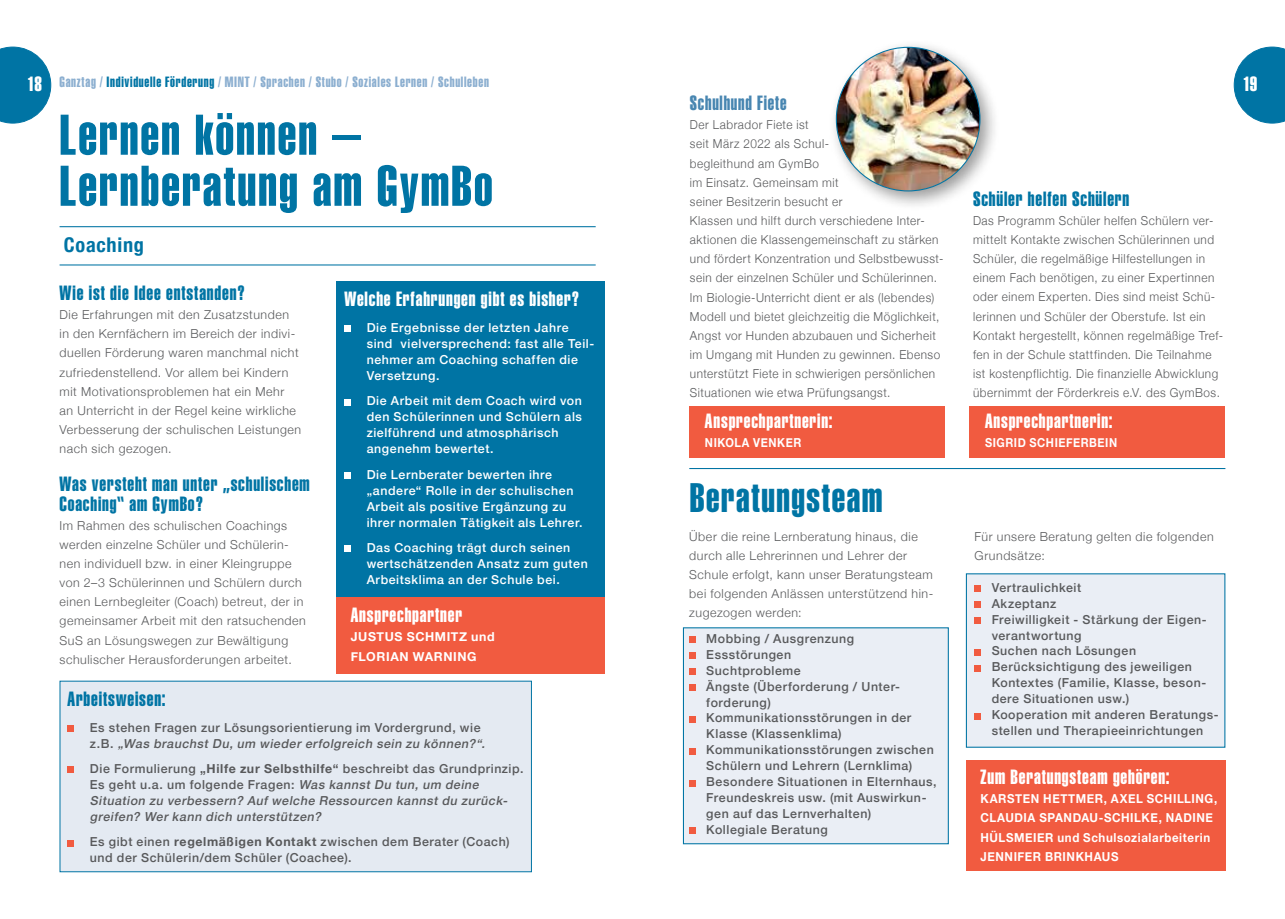
<style>
.page{position:relative;width:1285px;height:919px;background:#fff}
.page>*{position:absolute;margin:0;border:0;box-sizing:border-box;transform-origin:0 0}
.t1{font:56.25px/51px "Helvetica Extra Compressed";letter-spacing:.035em;color:#0074a4}
.t2{font:40.5px "Helvetica Extra Compressed";letter-spacing:.04em;color:#0074a4}
.t3{font:20.25px "Helvetica Extra Compressed";letter-spacing:.04em;color:#fff}
.t4{font:20.25px/19.2px "Helvetica Extra Compressed";letter-spacing:.04em;color:#0074a4}
.t5{font:20.25px "Helvetica Extra Compressed";letter-spacing:.04em;color:#4886b1;scale:.96 1}
.t6{font:700 condensed 20.25px "Helvetica Neue";letter-spacing:.035em;color:#0074a4}
.t7{font:14.7px "Helvetica Extra Compressed";letter-spacing:.05em;color:#8cafd0}
.t8{font:300 12.3px/19.2px "Helvetica Neue";letter-spacing:.045em;color:#58595b;scale:.95 1}
.t9{font:300 12.3px/19.2px "Helvetica Neue";letter-spacing:.045em;color:#58595b}
.t10{font:500 12.3px/15.9px "Helvetica Neue";letter-spacing:.045em;color:#58595b}
.t11{font:500 12.3px/15.9px "Helvetica Neue";letter-spacing:.045em;color:#fff}
.t12{font:italic 500 12.3px/15.9px "Helvetica Neue";color:#58595b}
.t13{font:700 12.3px/19.2px "Helvetica Neue";letter-spacing:.05em;color:#fff;scale:.93 1}
.t14{font:700 12.3px/19.2px "Helvetica Neue";letter-spacing:.05em;color:#fff}
.t15{font:700 12.3px "Helvetica Neue";letter-spacing:.05em;color:#fff;scale:.89 1}
.s1{color:#0074a4}
.s2{font-style:italic}
.s3{font-style:normal}
.s4{font-weight:700;font-style:normal}
.s5{font-weight:700}
</style>
<div class="page">
<svg style="left:1233px;top:47px;width:51px;height:76px"></svg>
<svg style="left:0;top:47px;width:51px;height:76px;background:#2789b1"></svg>
<div style="left:336px;top:281px;width:268px;height:316px;background:#0074a4"></div>
<div style="left:60px;top:680px;width:471px;height:192px;background:#e4eaf2"></div>
<div style="left:336px;top:597px;width:268px;height:76px;background:#f15b40"></div>
<svg style="left:68px;top:725px;width:6px;height:6px"></svg>
<div style="left:68px;top:766px;width:6px;height:7px;background:#f15b40"></div>
<svg style="left:68px;top:840px;width:6px;height:6px"></svg>
<div style="left:344px;top:325px;width:7px;height:7px;background:#fff"></div>
<div style="left:344px;top:399px;width:7px;height:6px;background:#fff"></div>
<div style="left:344px;top:472px;width:7px;height:6px;background:#fff"></div>
<div style="left:344px;top:545px;width:7px;height:7px;background:#fff"></div>
<hr style="left:60px;top:226px;width:535px;height:1px;background:#0074a4">
<hr style="left:60px;top:264px;width:535px;height:1px;background:#0074a4">
<div style="left:965px;top:573px;width:260px;height:174px;background:#eaeef5"></div>
<div style="left:682px;top:627px;width:266px;height:217px;background:#eaeef5;border:1px solid #0074a4"></div>
<svg style="left:689px;top:636px;width:6px;height:6px"></svg>
<svg style="left:689px;top:652px;width:6px;height:6px"></svg>
<svg style="left:689px;top:668px;width:6px;height:6px"></svg>
<svg style="left:689px;top:684px;width:6px;height:6px"></svg>
<svg style="left:689px;top:716px;width:6px;height:6px"></svg>
<svg style="left:689px;top:748px;width:6px;height:6px"></svg>
<div style="left:689px;top:779px;width:6px;height:7px;background:#f15b40"></div>
<div style="left:689px;top:827px;width:6px;height:7px;background:#f15b40"></div>
<svg style="left:974px;top:585px;width:6px;height:6px"></svg>
<svg style="left:974px;top:601px;width:6px;height:6px"></svg>
<svg style="left:974px;top:617px;width:6px;height:6px"></svg>
<svg style="left:974px;top:649px;width:6px;height:6px"></svg>
<svg style="left:974px;top:665px;width:6px;height:6px"></svg>
<div style="left:974px;top:712px;width:6px;height:7px;background:#f15b40"></div>
<div style="left:965px;top:760px;width:260px;height:111px;background:#f15b40"></div>
<hr style="left:689px;top:468px;width:536px;height:1px;background:#0074a4">
<div style="left:969px;top:406px;width:255px;height:51px;background:#f15b40"></div>
<div style="left:689px;top:406px;width:255px;height:51px;background:#f15b40"></div>
<div style="left:827px;top:39px;width:173px;height:172px;background:#000;opacity:.4"></div>
<img style="left:836px;top:47px;width:143px;height:144px;border-radius:72px">
<p class="t7" style="left:60px;top:73px;width:431px">Ganztag / <span class="s1">Individuelle Förderung</span> / MINT / Sprachen / Stubo / Soziales Lernen / Schulleben</p>
<h3 class="t3" style="left:28px;top:72px;width:16px">18</h3>
<h3 class="t3" style="left:1242px;top:72px;width:16px">19</h3>
<h1 class="t1" style="left:60px;top:109px;width:434px">Lernen können –<br>Lernberatung am GymBo</h1>
<h3 class="t6" style="left:64px;top:228px;width:82px">Coaching</h3>
<h3 class="t4" style="left:60px;top:283px;width:187px">Wie ist die Idee entstanden?</h3>
<p class="t9" style="left:60px;top:304px;width:243px">Die Erfahrungen mit den Zusatzstunden in den Kernfächern im Bereich der indivi&shy;duellen Förderung waren manchmal nicht zufriedenstellend. Vor allem bei Kindern mit Motivationsproblemen hat ein Mehr<br>an Unterricht in der Regel keine wirkliche Verbesserung der schulischen Leistungen nach sich gezogen.</p>
<h3 class="t4" style="left:60px;top:474px;width:252px">Was versteht man unter „schulischem<br>Coaching“ am GymBo?</h3>
<p class="t9" style="left:60px;top:515px;width:248px">Im Rahmen des schulischen Coachings werden einzelne Schüler und Schülerin&shy;nen individuell bzw. in einer Kleingruppe von 2–3 Schülerinnen und Schülern durch einen Lernbegleiter (Coach) betreut, der in gemeinsamer Arbeit mit den ratsuchenden SuS an Lösungswegen zur Bewältigung schulischer Herausforderungen arbeitet.</p>
<h3 class="t3" style="left:344px;top:287px;width:237px">Welche Erfahrungen gibt es bisher?</h3>
<p class="t11" style="left:366px;top:318px;width:229px">Die Ergebnisse der letzten Jahre sind vielversprechend: fast alle Teil&shy;nehmer am Coaching schaffen die<br>Versetzung.</p>
<p class="t11" style="left:366px;top:392px;width:217px">Die Arbeit mit dem Coach wird von den Schülerinnen und Schülern als zielführend und atmosphärisch angenehm bewertet.</p>
<p class="t11" style="left:366px;top:465px;width:217px">Die Lernberater bewerten ihre „andere“ Rolle in der schulischen Arbeit als positive Ergänzung zu ihrer normalen Tätigkeit als Lehrer.</p>
<p class="t11" style="left:366px;top:538px;width:222px">Das Coaching trägt durch seinen wertschätzenden Ansatz zum guten<br>Arbeitsklima an der Schule bei.</p>
<h3 class="t3" style="left:351px;top:603px;width:113px">Ansprechpartner</h3>
<p class="t14" style="left:351px;top:627px;width:18px">JUSTUS</p>
<p class="t14" style="left:351px;top:627px;width:146px;text-indent:56px">SCHMITZ UND<br>FLORIAN WARNING</p>
<h3 class="t4" style="left:68px;top:689px;width:99px">Arbeitsweisen:</h3>
<p class="t10" style="left:90px;top:718px;width:400px">Es stehen Fragen zur Lösungsorientierung im Vordergrund, wie z . B . <span class="s2">„Was brauchst Du, um wieder erfolgreich sein zu können?“.</span></p>
<p class="t12" style="left:90px;top:759px;width:435px"><span class="s3">Die Formulierung</span> <span class="s4">„HILFE ZUR SELBSTHILFE“</span> <span class="s3">beschreibt das Grundprinzip.<br>Es geht u.a. um folgende Fragen:</span> Was kannst Du tun, um deine Situation zu verbessern? Auf welche Ressourcen kannst du zurück&shy;greifen? Wer kann dich unterstützen?</p>
<p class="t10" style="left:90px;top:833px;width:421px">Es gibt einen <span class="s5">REGELMÄßIGEN KONTAKT</span> zwischen dem Berater (Coach) und der Schülerin/dem Schüler (Coachee).</p>
<h3 class="t5" style="left:689px;top:91px;width:102px">Schulhund Fiete</h3>
<p class="t8" style="left:689px;top:114px;width:268px">Der Labrador Fiete ist<br>seit März 2022 als Schul-<br>begleithund am GymBo<br>im Einsatz. Gemeinsam mit<br>seiner Besitzerin besucht er<br>Klassen und hilft durch verschiedene Inter&shy;aktionen die Klassengemeinschaft zu stärken und fördert Konzentration und Selbstbewusst&shy;sein der einzelnen Schüler und Schülerinnen.<br>Im Biologie-Unterricht dient er als (lebendes)<br>Modell und bietet gleichzeitig die Möglichkeit, Angst vor Hunden abzubauen und Sicherheit im Umgang mit Hunden zu gewinnen. Ebenso unterstützt Fiete in schwierigen persönlichen Situationen wie etwa Prüfungsangst.</p>
<h3 class="t3" style="left:704px;top:409px;width:129px">Ansprechpartnerin:</h3>
<p class="t15" style="left:704px;top:433px;width:110px">NIKOLA VENKER</p>
<h2 class="t2" style="left:689px;top:473px;width:194px">Beratungsteam</h2>
<p class="t9" style="left:689px;top:525px;width:245px">Über die reine Lernberatung hinaus, die durch alle Lehrerinnen und Lehrer der Schule erfolgt, kann unser Beratungsteam bei folgenden Anlässen unterstützend hin&shy;zugezogen werden:</p>
<p class="t10" style="left:706px;top:629px;width:232px">Mobbing / Ausgrenzung<br>Essstörungen<br>Suchtprobleme<br>Ängste (Überforderung / Unter&shy;forderung)<br>Kommunikationsstörungen in der<br>Klasse (Klassenklima)<br>Kommunikationsstörungen zwischen<br>Schülern und Lehrern (Lernklima)<br>Besondere Situationen in Elternhaus,<br>Freundeskreis usw. (mit Auswirkun&shy;gen auf das Lernverhalten)<br>Kollegiale Beratung</p>
<h3 class="t4" style="left:972px;top:189px;width:158px">Schüler helfen Schülern</h3>
<p class="t8" style="left:972px;top:210px;width:264px">Das Programm Schüler helfen Schülern ver&shy;mittelt Kontakte zwischen Schülerinnen und Schüler, die regelmäßige Hilfestellungen in einem Fach benötigen, zu einer Expertinnen oder einem Experten. Dies sind meist Schü&shy;lerinnen und Schüler der Oberstufe. Ist ein Kontakt hergestellt, können regelmäßige Tref&shy;fen in der Schule stattfinden. Die Teilnahme ist kostenpflichtig. Die finanzielle Abwicklung übernimmt der Förderkreis e.V. des GymBos.</p>
<h3 class="t3" style="left:984px;top:409px;width:129px">Ansprechpartnerin:</h3>
<p class="t15" style="left:984px;top:433px;width:150px">SIGRID SCHIEFERBEIN</p>
<p class="t9" style="left:974px;top:525px;width:240px">Für unsere Beratung gelten die folgenden<br>Grundsätze:</p>
<p class="t10" style="left:991px;top:578px;width:228px">Vertraulichkeit<br>Akzeptanz<br>Freiwilligkeit - Stärkung der Eigen&shy;verantwortung<br>Suchen nach Lösungen<br>Berücksichtigung des jeweiligen<br>Kontextes (Familie, Klasse, beson&shy;dere Situationen usw.)<br>Kooperation mit anderen Beratungs&shy;stellen und Therapieeinrichtungen</p>
<h3 class="t3" style="left:980px;top:764px;width:191px">Zum Beratungsteam gehören:</h3>
<p class="t13" style="left:980px;top:789px;width:38px">KARSTE</p>
<p class="t13" style="left:1030px;top:789px;width:23px">N HETT</p>
<p class="t13" style="left:1075px;top:789px;width:153px">MER, AXEL SCHILLING,</p>
<p class="t13" style="left:980px;top:808px;width:29px">CLAUD</p>
<p class="t13" style="left:1023px;top:808px;width:27px">IA SPA</p>
<p class="t13" style="left:1063px;top:808px;width:20px">NDAU</p>
<p class="t13" style="left:980px;top:808px;width:250px;text-indent:118px">-SCHILKE, NADINE<br>HÜLSMEIER UND SCHULSOZIALARBEITERIN<br>JENNIF</p>
<p class="t13" style="left:1024px;top:846px;width:31px">ER BRIN</p>
<p class="t13" style="left:1075px;top:846px;width:47px">KHAUS</p>
</div>
